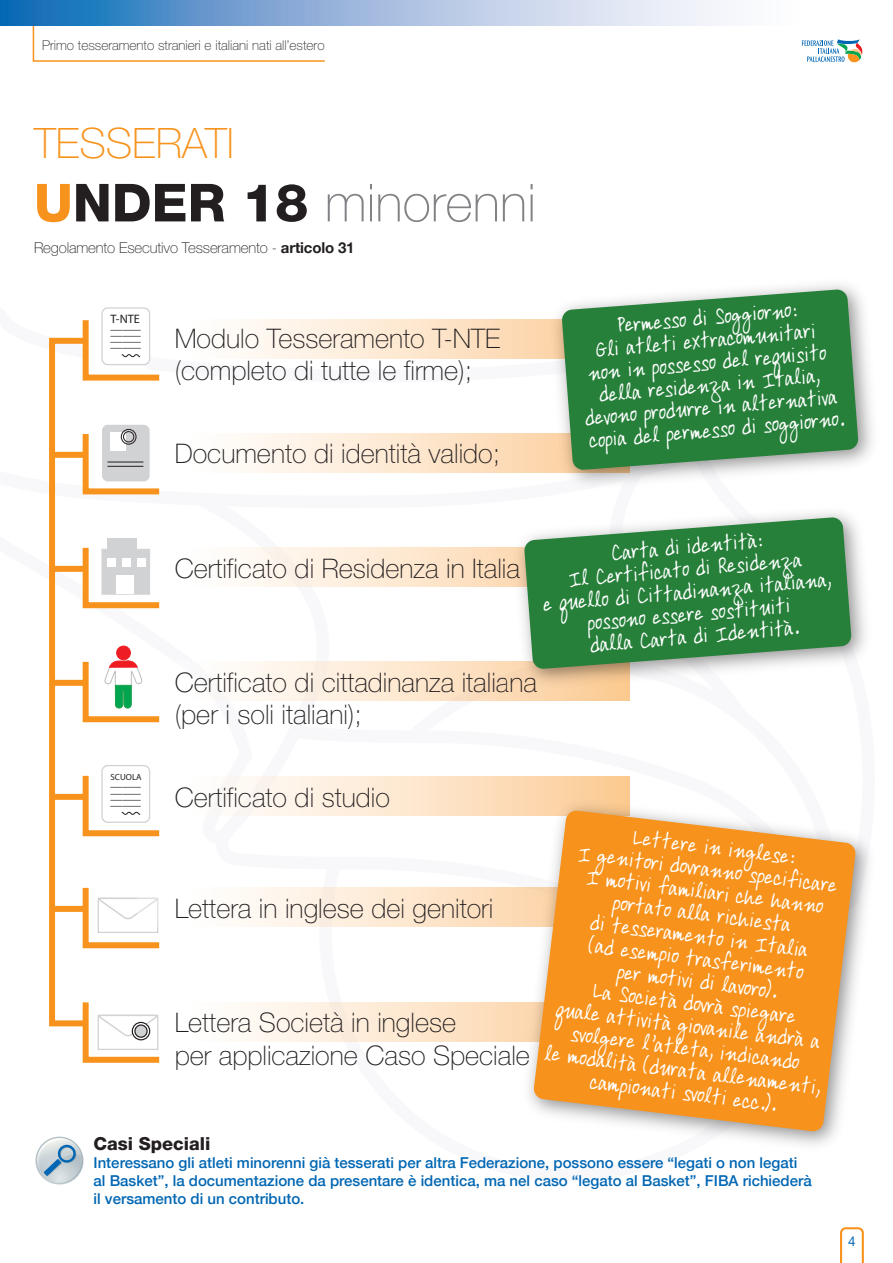
<style>
.page{position:relative;width:893px;height:1263px;background:#fff}
.page>*{position:absolute;margin:0;border:0;box-sizing:border-box;transform-origin:0 0}
.t1{font:100 52.5px "Helvetica Neue";color:#808285}
.t2{font:100 42px "Helvetica Neue";color:#f7931d}
.t3{font:100 27px/32.4px "Helvetica Neue";color:#231f20}
.t4{font:22.5px/22.5px "Ardleys Hand";color:#fff;text-align:center;scale:.85 1}
.t5{font:800 18px "Helvetica Neue";color:#231f20}
.t6{font:500 15px/18px "Helvetica Neue";color:#0166b3}
.t7{font:100 15px "Helvetica Neue";letter-spacing:-.01em;color:#231f20}
.t8{font:100 13.5px "Helvetica Neue";color:#231f20}
.t9{font:13.5px "Helvetica Neue";color:#0166b3}
.t10{font:12.3px "Myriad Pro";color:#231f20}
.t11{font:8.85px "Myriad Pro";color:#231f20}
.s1{font-weight:800;color:#f7931d}
.s2{font-weight:800;color:#231f20}
.s3{font-weight:700}
</style>
<div class="page">
<svg style="left:32px;top:26px;width:293px;height:36px"></svg>
<svg style="left:49px;top:309px;width:495px;height:143px"></svg>
<svg style="left:238px;top:1002px;width:278px;height:39px;background:#fdead6"></svg>
<svg style="left:0;top:0;width:729px;height:26px;background:#92b5db"></svg>
<svg style="left:165px;top:319px;width:379px;height:39px"></svg>
<svg style="left:165px;top:434px;width:379px;height:39px"></svg>
<svg style="left:238px;top:548px;width:268px;height:39px;background:#fdebd7"></svg>
<div style="left:137px;top:662px;width:493px;height:39px;background:linear-gradient(to right,#feffff,#fbcc97)"></div>
<div style="left:137px;top:776px;width:493px;height:39px;background:linear-gradient(to right,#feffff,#fccc97)"></div>
<svg style="left:86px;top:428px;width:79px;height:67px"></svg>
<svg style="left:86px;top:542px;width:74px;height:67px"></svg>
<div style="left:102px;top:425px;width:48px;height:56px;background:#d1d2d4;border-radius:6px"></div>
<div style="left:110px;top:432px;width:16px;height:19px;background:#fff"></div>
<hr style="left:107px;top:462px;width:36px;height:1px;background:#231f20">
<hr style="left:107px;top:466px;width:36px;height:1px;background:#231f20">
<div style="left:121px;top:429px;width:16px;height:16px;border:1px solid #231f20;border-radius:50%"></div>
<div style="left:123px;top:431px;width:11px;height:11px;border:1px solid #231f20;border-radius:50%"></div>
<div style="left:107px;top:538px;width:29px;height:13px;background:#d1d2d4"></div>
<div style="left:101px;top:549px;width:49px;height:46px;background:#d1d2d4;border:1px solid #d1d2d4"></div>
<div style="left:116px;top:575px;width:18px;height:18px;background:#fff"></div>
<div style="left:107px;top:559px;width:8px;height:8px;background:#fff"></div>
<div style="left:122px;top:559px;width:9px;height:8px;background:#fff"></div>
<div style="left:137px;top:559px;width:8px;height:8px;background:#fff"></div>
<div style="left:117px;top:646px;width:13px;height:14px;background:#ee1d23;border-radius:50%"></div>
<div style="left:116px;top:646px;width:15px;height:14px;border:1px solid #ee1d23;border-radius:50%"></div>
<div style="left:102px;top:308px;width:48px;height:57px;background:#fff;border-radius:6px"></div>
<div style="left:101px;top:307px;width:49px;height:58px;border:1px solid #d1d2d4;border-radius:6px"></div>
<svg style="left:80px;top:314px;width:85px;height:70px"></svg>
<svg style="left:86px;top:656px;width:79px;height:181px"></svg>
<svg style="left:86px;top:887px;width:74px;height:62px"></svg>
<svg style="left:80px;top:1002px;width:80px;height:61px"></svg>
<svg style="left:132px;top:1022px;width:18px;height:18px"></svg>
<div style="left:132px;top:1022px;width:18px;height:18px;border:1px solid #231f20;border-radius:50%"></div>
<svg style="left:135px;top:1025px;width:12px;height:12px"></svg>
<div style="left:134px;top:1024px;width:14px;height:14px;border:1px solid #231f20;border-radius:50%"></div>
<div style="left:52px;top:794px;width:31px;height:6px;background:#f7931d"></div>
<div style="left:52px;top:452px;width:31px;height:6px;background:#f7931d"></div>
<div style="left:52px;top:566px;width:31px;height:6px;background:#f7931d"></div>
<div style="left:52px;top:680px;width:31px;height:6px;background:#f7931d"></div>
<svg style="left:137px;top:888px;width:379px;height:39px"></svg>
<div style="left:52px;top:906px;width:31px;height:6px;background:#f7931d"></div>
<div style="left:49px;top:338px;width:37px;height:688px;border:6px solid #f7931d"></div>
<img style="left:506px;top:512px;width:359px;height:184px">
<svg style="left:524px;top:517px;width:328px;height:152px;background:#479056"></svg>
<img style="left:516px;top:792px;width:353px;height:353px">
<svg style="left:533px;top:810px;width:323px;height:322px;background:#f4a242"></svg>
<svg style="left:36px;top:1136px;width:48px;height:49px"></svg>
<svg style="left:37px;top:1138px;width:46px;height:46px"></svg>
<svg style="left:802px;top:39px;width:61px;height:24px"></svg>
<svg style="left:562px;top:289px;width:296px;height:181px;background:#408d51"></svg>
<svg style="left:840px;top:1227px;width:24px;height:36px"></svg>
<p class="t8" style="left:42px;top:38px;width:284px">Primo tesseramento stranieri e italiani nati all’estero</p>
<h2 class="t2" style="left:34px;top:120px;width:201px">TESSERATI</h2>
<h1 class="t1" style="left:34px;top:174px;width:503px"><span class="s1">U</span><span class="s2">NDER 18</span> minorenni</h1>
<p class="t7" style="left:34px;top:239px;width:322px">Regolamento Esecutivo Tesseramento - <span class="s3">articolo 31</span></p>
<p class="t10" style="left:110px;top:311px;width:31px">T-NTE</p>
<p class="t10" style="left:110px;top:317px;width:32px">_____</p>
<p class="t10" style="left:110px;top:323px;width:32px">_____</p>
<p class="t10" style="left:110px;top:329px;width:32px">_____</p>
<p class="t10" style="left:110px;top:335px;width:32px">_____</p>
<p class="t3" style="left:175px;top:322px;width:327px">Modulo Tesseramento T-NTE (completo di tutte le firme);</p>
<p class="t3" style="left:175px;top:437px;width:327px">Documento di identità valido;</p>
<p class="t4" style="left:576px;top:317px;width:305px;rotate:-5deg">Permesso di Soggiorno:<br>Gli atleti extracomunitari non in possesso del requisito della residenza in Italia, devono produrre in alternativa copia del permesso di soggiorno.</p>
<p class="t3" style="left:175px;top:552px;width:347px">Certificato di Residenza in Italia</p>
<p class="t4" style="left:538px;top:547px;width:341px;rotate:-5deg">Carta di identità:<br>Il Certificato di Residenza<br>e quello di Cittadinanza italiana, possono essere sostituiti<br>dalla Carta di Identità.</p>
<p class="t11" style="left:110px;top:772px;width:33px">SCUOLA</p>
<p class="t10" style="left:110px;top:775px;width:32px">_____</p>
<p class="t10" style="left:110px;top:781px;width:32px">_____</p>
<p class="t10" style="left:110px;top:787px;width:32px">_____</p>
<p class="t10" style="left:110px;top:793px;width:32px">_____</p>
<p class="t3" style="left:175px;top:666px;width:364px">Certificato di cittadinanza italiana (per i soli italiani);</p>
<p class="t3" style="left:175px;top:781px;width:217px">Certificato di studio</p>
<p class="t3" style="left:175px;top:892px;width:320px">Lettera in inglese dei genitori</p>
<p class="t3" style="left:175px;top:1006px;width:357px">Lettera Società in inglese<br>per applicazione Caso Speciale</p>
<p class="t4" style="left:573px;top:817px;width:328px;rotate:7deg">Lettere in inglese:<br>I genitori dovranno specificare<br>I motivi familiari che hanno portato alla richiesta<br>di tesseramento in Italia<br>(ad esempio trasferimento<br>per motivi di lavoro).<br>La Società dovrà spiegare<br>quale attività giovanile andrà a svolgere l’atleta, indicando<br>le modalità (durata allenamenti, campionati svolti ecc.).</p>
<p class="t5" style="left:94px;top:1133px;width:119px">Casi Speciali</p>
<p class="t6" style="left:94px;top:1153px;width:720px">Interessano gli atleti minorenni già tesserati per altra Federazione, possono essere “legati o non legati al Basket”, la documentazione da presentare è identica, ma nel caso “legato al Basket”, FIBA richiederà il versamento di un contributo.</p>
<p class="t9" style="left:848px;top:1233px;width:9px">4</p>
</div>
